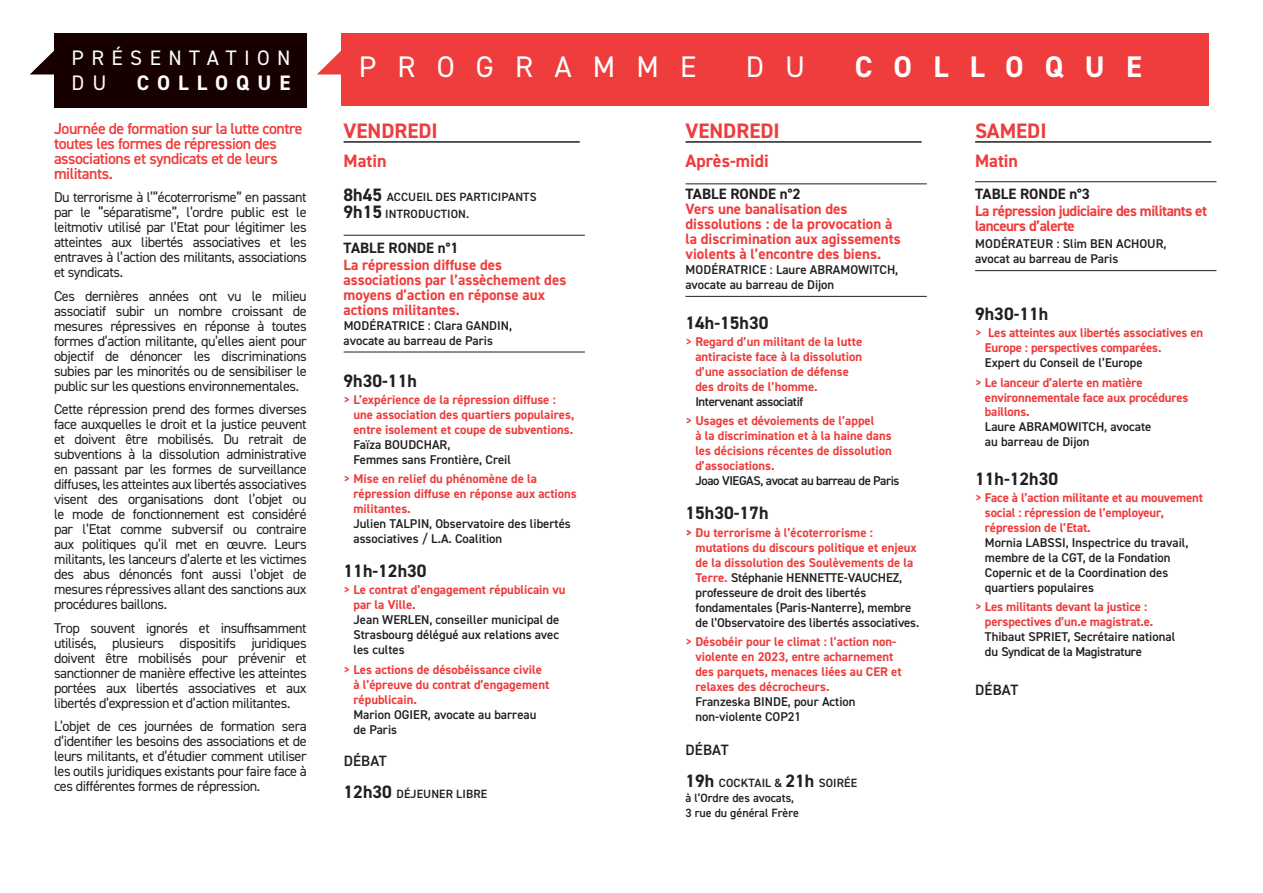
<style>
.page{position:relative;width:1263px;height:893px;background:#fff}
.page>*{position:absolute;margin:0;border:0;box-sizing:border-box;transform-origin:0 0}
.t1{font:29.85px "DIN2014";letter-spacing:.71em;color:#fff}
.t2{font:700 29.85px "DIN2014";letter-spacing:.71em;color:#fff}
.t3{font:700 21px "DIN2014";color:#ee3d3c}
.t4{font:21px/25.2px "DIN2014";letter-spacing:.355em;color:#fff}
.t5{font:700 21px "DIN2014";letter-spacing:.385em;color:#fff}
.t6{font:700 18px "DIN2014";color:#231f20}
.t7{font:700 18px "DIN2014";color:#ee3d3c}
.t8{font:600 15.9px/15px "DIN2014";letter-spacing:-.03em;color:#ee3d3c}
.t9{font:700 15px/15px "DIN2014";color:#ee3d3c}
.t10{font:700 15px/15px "DIN2014";letter-spacing:-.03em;color:#ee3d3c}
.t11{font:700 15px "DIN2014";color:#231f20}
.t12{font:600 15px "DIN2014";letter-spacing:.01em;color:#231f20}
.t13{font:14.25px/15px "DIN2014";letter-spacing:-.03em;color:#231f20;text-align:justify}
.t14{font:700 12.75px/15px "DIN2014";color:#ee3d3c}
.t15{font:600 12.75px/15px "DIN2014";color:#231f20}
.t16{font:600 12.75px "DIN2014";letter-spacing:-.03em;color:#231f20}
.t17{font:600 12px/15px "DIN2014";letter-spacing:.01em;color:#231f20}
.s1{font-weight:700;font-size:18px}
.s2{font-weight:600}
.s3{font-weight:600;color:#231f20}
.s4{font-weight:700;color:#ee3d3c}
</style>
<div class="page">
<hr style="left:685px;top:183px;width:242px;height:1px;background:#231f20">
<hr style="left:685px;top:296px;width:242px;height:1px;background:#231f20">
<hr style="left:975px;top:181px;width:241px;height:1px;background:#231f20">
<hr style="left:975px;top:270px;width:241px;height:1px;background:#231f20">
<hr style="left:344px;top:141px;width:236px;height:2px;background:#231f20">
<hr style="left:685px;top:141px;width:237px;height:2px;background:#231f20">
<hr style="left:975px;top:141px;width:236px;height:2px;background:#231f20">
<div style="left:54px;top:33px;width:252px;height:75px;background:#170000"></div>
<svg style="left:30px;top:51px;width:24px;height:23px"></svg>
<div style="left:341px;top:33px;width:868px;height:72px;background:#ee3d3c"></div>
<svg style="left:317px;top:51px;width:24px;height:23px"></svg>
<hr style="left:344px;top:235px;width:241px;height:1px;background:#231f20">
<hr style="left:344px;top:352px;width:241px;height:1px;background:#231f20">
<h2 class="t4" style="left:72px;top:45px;width:221px">PRÉSENTATION<br>D U</h2>
<h2 class="t5" style="left:137px;top:69px;width:155px">COLLOQUE</h2>
<p class="t8" style="left:54px;top:120px;width:250px">Journée de formation sur la lutte contre toutes les formes de répression des associations et syndicats et de leurs militants.</p>
<p class="t13" style="left:54px;top:189px;width:254px">Du terrorisme à l’”écoterrorisme” en passant par le “séparatisme”, l’ordre public est le leitmotiv utilisé par l’Etat pour légitimer les atteintes aux libertés associatives et les entraves à l’action des militants, associations et syndicats.</p>
<p class="t13" style="left:54px;top:288px;width:254px">Ces dernières années ont vu le milieu associatif subir un nombre croissant de mesures répressives en réponse à toutes formes d’action militante, qu’elles aient pour objectif de dénoncer les discriminations subies par les minorités ou de sensibiliser le public sur les questions environnementales.</p>
<p class="t13" style="left:54px;top:401px;width:254px">Cette répression prend des formes diverses face auxquelles le droit et la justice peuvent et doivent être mobilisés. Du retrait de subventions à la dissolution administrative en passant par les formes de surveillance diffuses, les atteintes aux libertés associatives visent des organisations dont l’objet ou le mode de fonctionnement est considéré par l’Etat comme subversif ou contraire aux politiques qu’il met en œuvre. Leurs militants, les lanceurs d’alerte et les victimes des abus dénoncés font aussi l’objet de mesures répressives allant des sanctions aux procédures baillons.</p>
<p class="t13" style="left:54px;top:620px;width:254px">Trop souvent ignorés et insuffisamment utilisés, plusieurs dispositifs juridiques doivent être mobilisés pour prévenir et sanctionner de manière effective les atteintes portées aux libertés associatives et aux libertés d’expression et d’action militantes.</p>
<p class="t13" style="left:54px;top:719px;width:254px">L’objet de ces journées de formation sera d’identifier les besoins des associations et de leurs militants, et d’étudier comment utiliser les outils juridiques existants pour faire face à ces différentes formes de répression.</p>
<h1 class="t1" style="left:359px;top:48px;width:339px">PROGRAMME</h1>
<h1 class="t1" style="left:746px;top:48px;width:61px">D U</h1>
<h1 class="t2" style="left:855px;top:47px;width:288px">COLLOQUE</h1>
<h2 class="t3" style="left:344px;top:116px;width:96px">VENDREDI</h2>
<h2 class="t3" style="left:685px;top:116px;width:96px">VENDREDI</h2>
<h2 class="t3" style="left:975px;top:116px;width:73px">SAMEDI</h2>
<p class="t7" style="left:344px;top:149px;width:45px">Matin</p>
<p class="t17" style="left:344px;top:188px;width:195px;line-height:17.1px"><span class="s1">8h45</span> ACCUEIL DES PARTICIPANTS<br><span class="s1">9h15</span> INTRODUCTION.</p>
<p class="t11" style="left:344px;top:238px;width:116px">TABLE RONDE n°1</p>
<p class="t9" style="left:344px;top:257px;width:224px">La répression diffuse des associations par l’assèchement des moyens d’action en réponse aux actions militantes.</p>
<p class="t15" style="left:344px;top:318px;width:170px">MODÉRATRICE : Clara GANDIN, avocate au barreau de Paris</p>
<p class="t6" style="left:344px;top:368px;width:75px">9h30-11h</p>
<p class="t14" style="left:353px;top:392px;width:222px;text-indent:-10px"><span class="s2">&gt;</span> L’expérience de la répression diffuse : une association des quartiers populaires, entre isolement et coupe de subventions.</p>
<p class="t15" style="left:353px;top:437px;width:159px">Faïza BOUDCHAR,<br>Femmes sans Frontière, Creil</p>
<p class="t14" style="left:353px;top:471px;width:225px;text-indent:-10px"><span class="s2">&gt;</span> Mise en relief du phénomène de la répression diffuse en réponse aux actions militantes.</p>
<p class="t15" style="left:353px;top:516px;width:219px">Julien TALPIN, Observatoire des libertés associatives / L.A. Coalition</p>
<p class="t6" style="left:344px;top:559px;width:84px">11h-12h30</p>
<p class="t14" style="left:353px;top:582px;width:214px;text-indent:-10px"><span class="s2">&gt;</span> Le contrat d’engagement républicain vu par la Ville.</p>
<p class="t15" style="left:353px;top:612px;width:208px;text-align:justify">Jean WERLEN, conseiller municipal de Strasbourg délégué aux relations avec les cultes</p>
<p class="t14" style="left:353px;top:662px;width:197px;text-indent:-10px"><span class="s2">&gt;</span> Les actions de désobéissance civile à l’épreuve du contrat d’engagement républicain.</p>
<p class="t15" style="left:353px;top:706px;width:185px">Marion OGIER, avocate au barreau de Paris</p>
<p class="t12" style="left:344px;top:751px;width:45px">DÉBAT</p>
<p class="t17" style="left:344px;top:786px;width:145px"><span class="s1">12h30</span> DÉJEUNER LIBRE</p>
<p class="t7" style="left:685px;top:149px;width:85px">Après-midi</p>
<p class="t11" style="left:685px;top:184px;width:116px">TABLE RONDE n°2</p>
<p class="t9" style="left:685px;top:201px;width:217px">Vers une banalisation des dissolutions : de la provocation à la discrimination aux agissements violents à l’encontre des biens.</p>
<p class="t15" style="left:685px;top:262px;width:214px">MODÉRATRICE : Laure ABRAMOWITCH, avocate au barreau de Dijon</p>
<p class="t6" style="left:685px;top:311px;width:84px">14h-15h30</p>
<p class="t14" style="left:695px;top:334px;width:168px;text-indent:-10px"><span class="s2">&gt;</span> Regard d’un militant de la lutte antiraciste face à la dissolution d’une association de défense des droits de l’homme.</p>
<p class="t14" style="left:685px;top:392px;width:190px;line-height:19.2px;text-indent:10px"><span class="s3">Intervenant associatif<br></span><span class="s2">&gt;</span> Usages et dévoiements de l’appel</p>
<p class="t14" style="left:695px;top:428px;width:198px;text-align:justify">à la discrimination et à la haine dans les décisions récentes de dissolution d’associations.</p>
<p class="t16" style="left:695px;top:472px;width:206px">Joao VIEGAS, avocat au barreau de Paris</p>
<p class="t6" style="left:685px;top:501px;width:84px">15h30-17h</p>
<p class="t15" style="left:695px;top:524px;width:225px;text-indent:-10px"><span class="s4">&gt; Du terrorisme à l’écoterrorisme : mutations du discours politique et enjeux de la dissolution des Soulèvements de la Terre.</span> Stéphanie HENNETTE-VAUCHEZ, professeure de droit des libertés fondamentales (Paris-Nanterre), membre de l’Observatoire des libertés associatives.</p>
<p class="t14" style="left:695px;top:634px;width:208px;text-indent:-10px"><span class="s2">&gt;</span> Désobéir pour le climat : l’action non&shy;violente en 2023, entre acharnement des parquets, menaces liées au CER et relaxes des décrocheurs.</p>
<p class="t15" style="left:695px;top:693px;width:162px">Franzeska BINDE, pour Action non-violente COP21</p>
<p class="t12" style="left:685px;top:740px;width:45px">DÉBAT</p>
<p class="t17" style="left:685px;top:775px;width:173px"><span class="s1">19h</span> COCKTAIL &amp; <span class="s1">21h</span> SOIRÉE à l’Ordre des avocats,<br>3 rue du général Frère</p>
<p class="t7" style="left:975px;top:149px;width:45px">Matin</p>
<p class="t11" style="left:975px;top:184px;width:116px">TABLE RONDE n°3</p>
<p class="t10" style="left:975px;top:204px;width:233px">La répression judiciaire des militants et lanceurs d’alerte</p>
<p class="t15" style="left:975px;top:236px;width:193px">MODÉRATEUR : Slim BEN ACHOUR, avocat au barreau de Paris</p>
<p class="t6" style="left:975px;top:302px;width:75px">9h30-11h</p>
<p class="t14" style="left:985px;top:325px;width:220px;text-indent:-10px"><span class="s2">&gt;</span> Les atteintes aux libertés associatives en<br>Europe : perspectives comparées.</p>
<p class="t14" style="left:975px;top:353px;width:169px;line-height:19.2px;text-align:right"><span class="s3">Expert du Conseil de l’Europe </span><span class="s2">&gt;</span> Le lanceur d’alerte en matière</p>
<p class="t14" style="left:985px;top:389px;width:205px">environnementale face aux procédures baillons.</p>
<p class="t15" style="left:985px;top:419px;width:168px">Laure ABRAMOWITCH, avocate au barreau de Dijon</p>
<p class="t6" style="left:975px;top:467px;width:84px">11h-12h30</p>
<p class="t14" style="left:985px;top:490px;width:220px;text-indent:-10px"><span class="s2">&gt;</span> Face à l’action militante et au mouvement social : répression de l’employeur, répression de l’Etat.</p>
<p class="t15" style="left:985px;top:535px;width:205px">Mornia LABSSI, Inspectrice du travail, membre de la CGT, de la Fondation<br>Copernic et de la Coordination des quartiers populaires</p>
<p class="t14" style="left:985px;top:599px;width:170px;text-indent:-10px"><span class="s2">&gt;</span> Les militants devant la justice : perspectives d’un.e magistrat.e.</p>
<p class="t15" style="left:985px;top:629px;width:192px">Thibaut SPRIET, Secrétaire national du Syndicat de la Magistrature</p>
<p class="t12" style="left:975px;top:680px;width:45px">DÉBAT</p>
</div>
